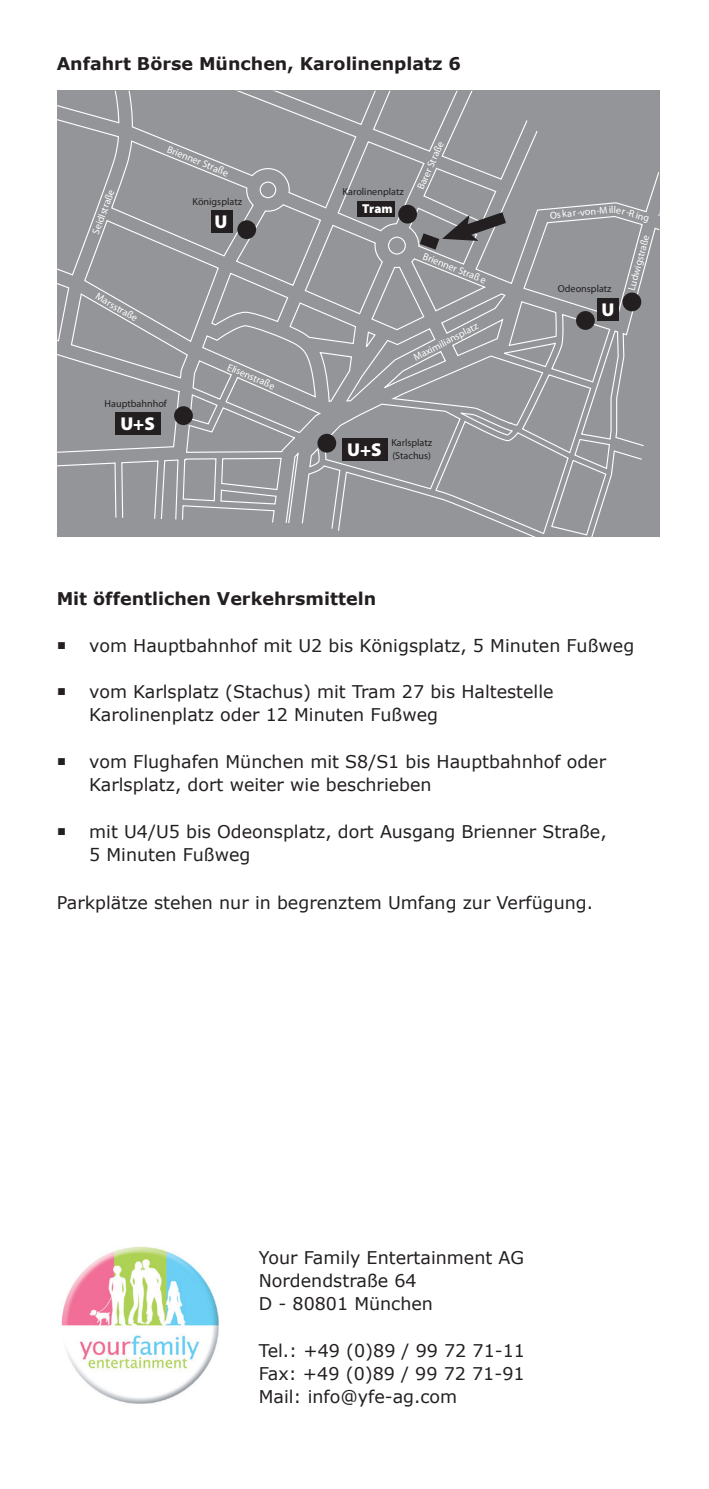
<style>
.page{position:relative;width:709px;height:1489px;background:#fff}
.page>*{position:absolute;margin:0;border:0;box-sizing:border-box;transform-origin:0 0}
.t1{font:900 18.5px "Myriad Pro";color:#fff}
.t2{font:17.5px/23.2px "Verdana";color:#231f20}
.t3{font:700 17.5px "Verdana";color:#231f20}
.t4{font:900 13px "Myriad Pro";color:#fff}
.t5{font:10.25px "Eurostile LT Std";color:#fff}
.t6{font:10.25px/12.2px "Myriad Pro";color:#231f20}
</style>
<div class="page">
<svg style="left:57px;top:91px;width:602px;height:446px;background:#989a9c"></svg>
<div style="left:174px;top:406px;width:19px;height:19px;background:#231f20;border-radius:50%"></div>
<div style="left:317px;top:434px;width:19px;height:18px;background:#231f20;border-radius:50%"></div>
<div style="left:237px;top:220px;width:19px;height:19px;background:#231f20;border-radius:50%"></div>
<div style="left:622px;top:292px;width:19px;height:19px;background:#231f20;border-radius:50%"></div>
<div style="left:576px;top:311px;width:19px;height:19px;background:#231f20;border-radius:50%"></div>
<svg style="left:420px;top:203px;width:98px;height:46px;background:#7f7f82"></svg>
<div style="left:597px;top:297px;width:21px;height:23px;background:#231f20"></div>
<div style="left:211px;top:210px;width:21px;height:23px;background:#231f20"></div>
<div style="left:342px;top:437px;width:46px;height:23px;background:#231f20"></div>
<div style="left:115px;top:412px;width:46px;height:23px;background:#231f20"></div>
<div style="left:398px;top:205px;width:19px;height:18px;background:#231f20;border-radius:50%"></div>
<div style="left:358px;top:201px;width:37px;height:16px;background:#231f20"></div>
<img style="left:61px;top:1246px;width:158px;height:158px">
<svg style="left:591px;top:206px;width:58px;height:18px"></svg>
<p class="t3" style="left:57px;top:51px;width:406px">Anfahrt Börse München, Karolinenplatz 6</p>
<p class="t5" style="left:89px;top:231px;width:48px;rotate:-70deg">Seidlstraße</p>
<p class="t5" style="left:100px;top:290px;width:48px;rotate:30deg">Marsstraße</p>
<p class="t5" style="left:170px;top:143px;width:67px;rotate:22deg">Brienner Straße</p>
<p class="t6" style="left:193px;top:196px;width:51px">Königsplatz</p>
<p class="t1" style="left:214px;top:210px;width:14px">U</p>
<p class="t5" style="left:230px;top:360px;width:52px;rotate:23deg">Elisenstraße</p>
<p class="t6" style="left:105px;top:397px;width:64px">Hauptbahnhof</p>
<p class="t1" style="left:120px;top:411px;width:36px">U+S</p>
<p class="t6" style="left:342px;top:185px;width:63px">Karolinenplatz</p>
<p class="t4" style="left:362px;top:200px;width:32px">Tram</p>
<p class="t5" style="left:414px;top:186px;width:53px;rotate:-66deg">Barer Straße</p>
<p class="t5" style="left:426px;top:250px;width:68px;rotate:22deg">Brienner Straß e</p>
<p class="t5" style="left:411px;top:352px;width:72px;rotate:-27deg">Maximiliansplatz</p>
<p class="t1" style="left:347px;top:437px;width:36px">U+S</p>
<p class="t6" style="left:391px;top:436px;width:42px">Karlsplatz (Stachus)</p>
<p class="t5" style="left:549px;top:209px;width:42px;rotate:-6deg">Os kar-vo</p>
<p class="t6" style="left:558px;top:282px;width:55px">Odeonsplatz</p>
<p class="t1" style="left:601px;top:297px;width:14px">U</p>
<p class="t5" style="left:625px;top:289px;width:59px;rotate:-75deg">Ludwigstraße</p>
<p class="t3" style="left:57px;top:586px;width:321px">Mit öffentlichen Verkehrsmitteln</p>
<p class="t2" style="left:57px;top:633px;width:579px">○ vom Hauptbahnhof mit U2 bis Königsplatz, 5 Minuten Fußweg</p>
<p class="t2" style="left:89px;top:680px;width:466px;text-indent:-32px">○ vom Karlsplatz (Stachus) mit Tram 27 bis Haltestelle<br>Karolinenplatz oder 12 Minuten Fußweg</p>
<p class="t2" style="left:89px;top:749px;width:518px;text-indent:-32px">○ vom Flughafen München mit S8/S1 bis Hauptbahnhof oder<br>Karlsplatz, dort weiter wie beschrieben</p>
<p class="t2" style="left:89px;top:819px;width:519px;text-indent:-32px">○ mit U4/U5 bis Odeonsplatz, dort Ausgang Brienner Straße,<br>5 Minuten Fußweg</p>
<p class="t2" style="left:57px;top:891px;width:538px">Parkplätze stehen nur in begrenztem Umfang zur Verfügung.</p>
<p class="t2" style="left:259px;top:1245px;width:267px">Your Family Entertainment AG<br>Nordendstraße 64<br>D - 80801 München</p>
<p class="t2" style="left:259px;top:1338px;width:268px;text-align:justify">Tel.: +49 (0)89 / 99 72 71-11<br>Fax: +49 (0)89 / 99 72 71-91<br>Mail: info@yfe-ag.com</p>
</div>
